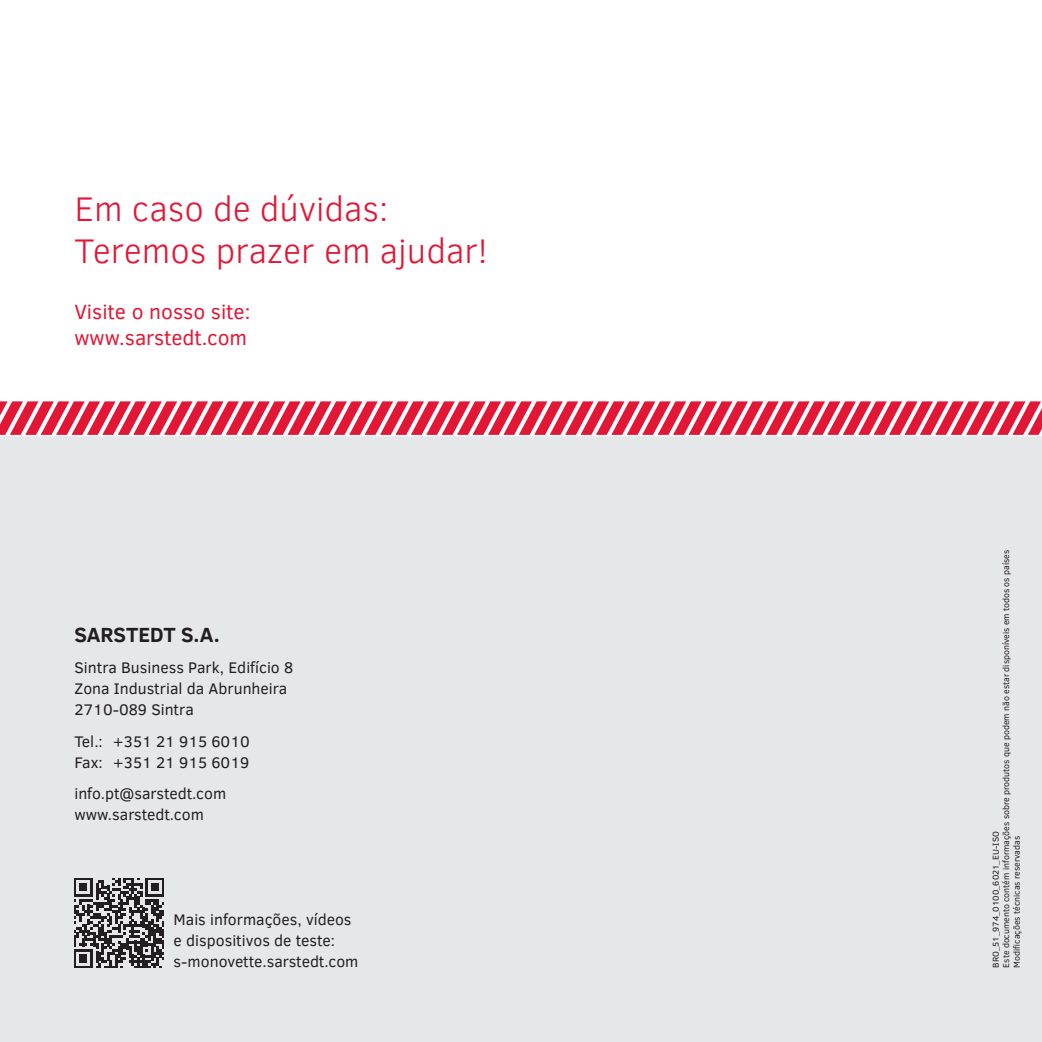
<style>
.page{position:relative;width:1042px;height:1042px;background:#fff}
.page>*{position:absolute;margin:0;border:0;box-sizing:border-box;transform-origin:0 0}
.t1{font:300 35px/42px "Clear Sans";color:#e21736}
.t2{font:21px/26.2px "Clear Sans";color:#e21736}
.t3{font:700 21px "Clear Sans";letter-spacing:-.005em;color:#231f20}
.t4{font:15.75px/21px "Clear Sans";color:#231f20}
.t5{font:8.75px/10.5px "Clear Sans";color:#231f20}
</style>
<div class="page">
<div style="left:0;top:405px;width:1042px;height:637px;background:#e6e7e9"></div>
<svg style="left:74px;top:878px;width:90px;height:89px"></svg>
<svg style="left:0;top:401px;width:1042px;height:35px;background:#eb6378"></svg>
<h1 class="t1" style="left:74px;top:188px;width:414px">Em caso de dúvidas:<br>Teremos prazer em ajudar!</h1>
<h2 class="t2" style="left:74px;top:299px;width:177px">Visite o nosso site: www.sarstedt.com</h2>
<h2 class="t3" style="left:74px;top:619px;width:147px">SARSTEDT S.A.</h2>
<p class="t4" style="left:74px;top:657px;width:220px">Sintra Business Park, Edifício 8<br>Zona Industrial da Abrunheira<br>2710-089 Sintra</p>
<p class="t4" style="left:74px;top:730px;width:177px">Tel.: +351 21 915 6010<br>Fax: +351 21 915 6019</p>
<p class="t4" style="left:74px;top:783px;width:153px">info.pt@sarstedt.com www.sarstedt.com</p>
<p class="t4" style="left:174px;top:909px;width:186px">Mais informações, vídeos e dispositivos de teste: s-monovette.sarstedt.com</p>
<p class="t5" style="left:990px;top:967px;width:419px;rotate:-90deg">BRO_51_974_0100_6021_EU-ISO<br>Este documento contém informações sobre produtos que podem não estar disponíveis em todos os países<br>Modificações técnicas reservadas</p>
</div>
